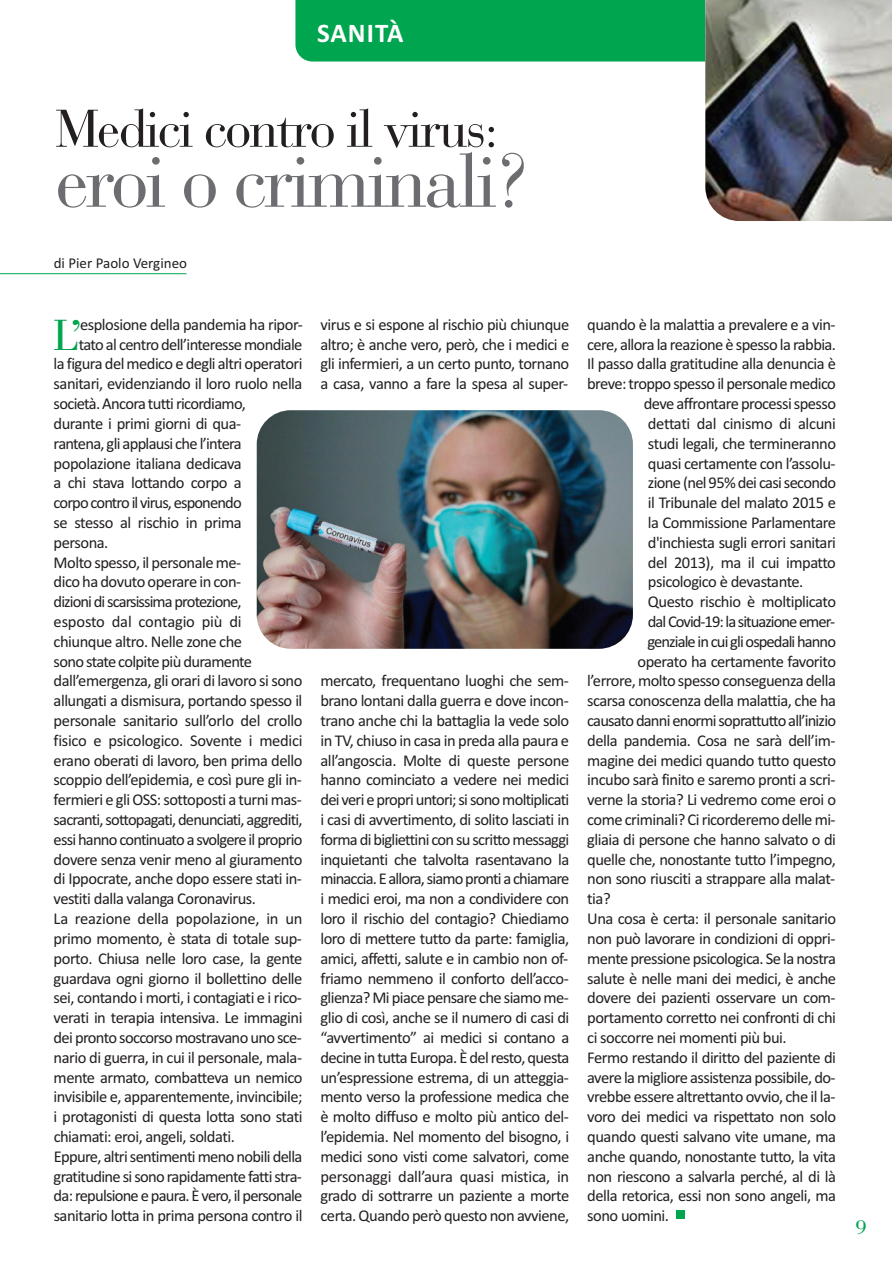
<style>
.page{position:relative;width:892px;height:1264px;background:#fff}
.page>*{position:absolute;margin:0;border:0;box-sizing:border-box;transform-origin:0 0}
.t1{font:75px "Bauer Bodoni";letter-spacing:-.04em;color:#6c6d70}
.t2{font:52.5px "Bauer Bodoni";letter-spacing:-.04em;color:#231f20}
.t3{font:45.3px "Bodoni";color:#00a54f}
.t4{font:700 27px "Calibri";letter-spacing:.04em;color:#fff}
.t5{font:21px "Bodoni";color:#00a54f}
.t6{font:16.5px/19.8px "Calibri";letter-spacing:-.03em;color:#231f20;text-align:justify}
.t7{font:16.5px "Calibri";letter-spacing:-.055em;color:#231f20}
.t8{font:16.5px "Calibri";letter-spacing:-.05em;color:#231f20}
.t9{font:16.5px "Calibri";letter-spacing:-.06em;color:#231f20}
.t10{font:16.5px "Calibri";letter-spacing:-.01em;color:#231f20}
.t11{font:15px "Calibri";color:#231f20}
</style>
<div class="page">
<hr style="left:0;top:273px;width:187px;height:1px;background:#00a54f">
<div style="left:676px;top:1209px;width:9px;height:9px;background:#00a54f"></div>
<div style="left:295px;top:0;width:410px;height:62px;background:#00a54f"></div>
<img style="left:705px;top:0;width:187px;height:221px">
<img style="left:257px;top:410px;width:376px;height:239px;border-radius:34px">
<h3 class="t4" style="left:317px;top:24px;width:88px">SANITÀ</h3>
<h2 class="t2" style="left:55px;top:105px;width:445px">Medici contro il virus:</h2>
<h1 class="t1" style="left:55px;top:147px;width:478px">eroi o criminali?</h1>
<p class="t11" style="left:54px;top:258px;width:135px">di Pier Paolo Vergineo</p>
<h3 class="t3" style="left:53px;top:315px;width:30px">L’</h3>
<p class="t6" style="left:80px;top:316px;width:224px">esplosione della pandemia ha ripor-</p>
<p class="t6" style="left:79px;top:335px;width:225px">tato al centro dell’interesse mondiale</p>
<p class="t6" style="left:54px;top:355px;width:250px">la figura del medico e degli altri operatori</p>
<p class="t6" style="left:54px;top:375px;width:250px">sanitari, evidenziando il loro ruolo nella</p>
<p class="t6" style="left:54px;top:395px;width:194px">società. Ancora tutti ricordiamo,</p>
<p class="t6" style="left:54px;top:415px;width:189px">durante i primi giorni di qua-</p>
<p class="t6" style="left:54px;top:434px;width:190px">rantena, gli applausi che l’intera</p>
<p class="t6" style="left:54px;top:454px;width:190px">popolazione italiana dedicava</p>
<p class="t6" style="left:54px;top:474px;width:190px">a chi stava lottando corpo a</p>
<p class="t7" style="left:54px;top:497px;width:190px">corpo contro il virus, esponendo</p>
<p class="t6" style="left:54px;top:514px;width:190px">se stesso al rischio in prima</p>
<p class="t6" style="left:54px;top:533px;width:56px">persona.</p>
<p class="t6" style="left:54px;top:553px;width:189px">Molto spesso, il personale me-</p>
<p class="t6" style="left:54px;top:573px;width:189px">dico ha dovuto operare in con-</p>
<p class="t7" style="left:54px;top:596px;width:190px">dizioni di scarsissima protezione,</p>
<p class="t10" style="left:54px;top:615px;width:190px">esposto dal contagio più di</p>
<p class="t6" style="left:54px;top:632px;width:190px">chiunque altro. Nelle zone che</p>
<p class="t6" style="left:54px;top:652px;width:200px">sono state colpite più duramente</p>
<p class="t6" style="left:54px;top:672px;width:250px">dall’emergenza, gli orari di lavoro si sono</p>
<p class="t6" style="left:54px;top:692px;width:250px">allungati a dismisura, portando spesso il</p>
<p class="t6" style="left:54px;top:712px;width:250px">personale sanitario sull’orlo del crollo</p>
<p class="t6" style="left:54px;top:731px;width:250px">fisico e psicologico. Sovente i medici</p>
<p class="t6" style="left:54px;top:751px;width:250px">erano oberati di lavoro, ben prima dello</p>
<p class="t6" style="left:54px;top:771px;width:250px">scoppio dell’epidemia, e così pure gli in-</p>
<p class="t6" style="left:54px;top:791px;width:250px">fermieri e gli OSS: sottoposti a turni mas-</p>
<p class="t8" style="left:54px;top:813px;width:250px">sacranti, sottopagati, denunciati, aggrediti,</p>
<p class="t6" style="left:54px;top:830px;width:250px">essi hanno continuato a svolgere il proprio</p>
<p class="t6" style="left:54px;top:850px;width:250px">dovere senza venir meno al giuramento</p>
<p class="t6" style="left:54px;top:870px;width:250px">di Ippocrate, anche dopo essere stati in-</p>
<p class="t6" style="left:54px;top:890px;width:204px">vestiti dalla valanga Coronavirus.</p>
<p class="t6" style="left:54px;top:910px;width:250px">La reazione della popolazione, in un</p>
<p class="t6" style="left:54px;top:929px;width:250px">primo momento, è stata di totale sup-</p>
<p class="t6" style="left:54px;top:949px;width:250px">porto. Chiusa nelle loro case, la gente</p>
<p class="t6" style="left:54px;top:969px;width:250px">guardava ogni giorno il bollettino delle</p>
<p class="t6" style="left:54px;top:989px;width:250px">sei, contando i morti, i contagiati e i rico-</p>
<p class="t6" style="left:54px;top:1009px;width:250px">verati in terapia intensiva. Le immagini</p>
<p class="t6" style="left:54px;top:1028px;width:250px">dei pronto soccorso mostravano uno sce-</p>
<p class="t6" style="left:54px;top:1048px;width:250px">nario di guerra, in cui il personale, mala-</p>
<p class="t6" style="left:54px;top:1068px;width:250px">mente armato, combatteva un nemico</p>
<p class="t6" style="left:54px;top:1088px;width:250px">invisibile e, apparentemente, invincibile;</p>
<p class="t6" style="left:54px;top:1108px;width:250px">i protagonisti di questa lotta sono stati</p>
<p class="t6" style="left:54px;top:1127px;width:183px">chiamati: eroi, angeli, soldati.</p>
<p class="t6" style="left:54px;top:1147px;width:250px">Eppure, altri sentimenti meno nobili della</p>
<p class="t6" style="left:54px;top:1167px;width:250px">gratitudine si sono rapidamente fatti stra-</p>
<p class="t6" style="left:54px;top:1187px;width:250px">da: repulsione e paura. È vero, il personale</p>
<p class="t6" style="left:54px;top:1207px;width:250px">sanitario lotta in prima persona contro il</p>
<p class="t6" style="left:320px;top:316px;width:250px">virus e si espone al rischio più chiunque altro; è anche vero, però, che i medici e gli infermieri, a un certo punto, tornano a casa, vanno a fare la spesa al super-</p>
<p class="t6" style="left:320px;top:672px;width:250px">mercato, frequentano luoghi che sem&shy;brano lontani dalla guerra e dove incon&shy;trano anche chi la battaglia la vede solo in TV, chiuso in casa in preda alla paura e all’angoscia. Molte di queste persone hanno cominciato a vedere nei medici dei veri e propri untori; si sono moltiplicati i casi di avvertimento, di solito lasciati in forma di bigliettini con su scritto messaggi inquietanti che talvolta rasentavano la minaccia. E allora, siamo pronti a chiamare i medici eroi, ma non a condividere con loro il rischio del contagio? Chiediamo loro di mettere tutto da parte: famiglia, amici, affetti, salute e in cambio non of&shy;friamo nemmeno il conforto dell’acco&shy;glienza? Mi piace pensare che siamo me&shy;glio di così, anche se il numero di casi di “avvertimento” ai medici si contano a decine in tutta Europa. È del resto, questa un’espressione estrema, di un atteggia&shy;mento verso la professione medica che è molto diffuso e molto più antico del&shy;l’epidemia. Nel momento del bisogno, i medici sono visti come salvatori, come personaggi dall’aura quasi mistica, in grado di sottrarre un paziente a morte certa. Quando però questo non avviene,</p>
<p class="t6" style="left:587px;top:316px;width:250px">quando è la malattia a prevalere e a vin-</p>
<p class="t6" style="left:587px;top:335px;width:250px">cere, allora la reazione è spesso la rabbia.</p>
<p class="t6" style="left:587px;top:355px;width:250px">Il passo dalla gratitudine alla denuncia è</p>
<p class="t6" style="left:587px;top:375px;width:250px">breve: troppo spesso il personale medico</p>
<p class="t6" style="left:644px;top:395px;width:194px">deve affrontare processi spesso</p>
<p class="t6" style="left:648px;top:415px;width:190px">dettati dal cinismo di alcuni</p>
<p class="t6" style="left:648px;top:434px;width:190px">studi legali, che termineranno</p>
<p class="t6" style="left:648px;top:454px;width:189px">quasi certamente con l’assolu-</p>
<p class="t6" style="left:648px;top:474px;width:190px">zione (nel 95% dei casi secondo</p>
<p class="t6" style="left:648px;top:494px;width:190px">il Tribunale del malato 2015 e</p>
<p class="t6" style="left:648px;top:514px;width:190px">la Commissione Parlamentare</p>
<p class="t6" style="left:648px;top:533px;width:190px">d'inchiesta sugli errori sanitari</p>
<p class="t6" style="left:648px;top:553px;width:190px">del 2013), ma il cui impatto</p>
<p class="t6" style="left:648px;top:573px;width:157px">psicologico è devastante.</p>
<p class="t6" style="left:648px;top:593px;width:190px">Questo rischio è moltiplicato</p>
<p class="t9" style="left:648px;top:615px;width:189px">dal Covid-19: la situazione emer-</p>
<p class="t7" style="left:647px;top:635px;width:190px">genziale in cui gli ospedali hanno</p>
<p class="t6" style="left:638px;top:652px;width:200px">operato ha certamente favorito</p>
<p class="t6" style="left:587px;top:672px;width:250px">l’errore, molto spesso conseguenza della</p>
<p class="t6" style="left:587px;top:692px;width:250px">scarsa conoscenza della malattia, che ha</p>
<p class="t8" style="left:587px;top:714px;width:250px">causato danni enormi soprattutto all’inizio</p>
<p class="t6" style="left:587px;top:731px;width:250px">della pandemia. Cosa ne sarà dell’im-</p>
<p class="t6" style="left:587px;top:751px;width:250px">magine dei medici quando tutto questo</p>
<p class="t6" style="left:587px;top:771px;width:250px">incubo sarà finito e saremo pronti a scri-</p>
<p class="t6" style="left:587px;top:791px;width:250px">verne la storia? Li vedremo come eroi o</p>
<p class="t6" style="left:587px;top:811px;width:250px">come criminali? Ci ricorderemo delle mi-</p>
<p class="t6" style="left:587px;top:830px;width:250px">gliaia di persone che hanno salvato o di</p>
<p class="t6" style="left:587px;top:850px;width:250px">quelle che, nonostante tutto l’impegno,</p>
<p class="t6" style="left:587px;top:870px;width:249px">non sono riusciti a strappare alla malat-</p>
<p class="t6" style="left:587px;top:890px;width:25px">tia?</p>
<p class="t6" style="left:587px;top:910px;width:250px">Una cosa è certa: il personale sanitario</p>
<p class="t6" style="left:587px;top:929px;width:250px">non può lavorare in condizioni di oppri-</p>
<p class="t6" style="left:587px;top:949px;width:250px">mente pressione psicologica. Se la nostra</p>
<p class="t6" style="left:587px;top:969px;width:250px">salute è nelle mani dei medici, è anche</p>
<p class="t6" style="left:587px;top:989px;width:250px">dovere dei pazienti osservare un com-</p>
<p class="t6" style="left:587px;top:1009px;width:250px">portamento corretto nei confronti di chi</p>
<p class="t6" style="left:587px;top:1028px;width:201px">ci soccorre nei momenti più bui.</p>
<p class="t6" style="left:587px;top:1048px;width:250px">Fermo restando il diritto del paziente di</p>
<p class="t6" style="left:587px;top:1068px;width:250px">avere la migliore assistenza possibile, do-</p>
<p class="t6" style="left:587px;top:1088px;width:250px">vrebbe essere altrettanto ovvio, che il la-</p>
<p class="t6" style="left:587px;top:1108px;width:250px">voro dei medici va rispettato non solo</p>
<p class="t6" style="left:587px;top:1127px;width:250px">quando questi salvano vite umane, ma</p>
<p class="t6" style="left:587px;top:1147px;width:250px">anche quando, nonostante tutto, la vita</p>
<p class="t6" style="left:587px;top:1167px;width:250px">non riescono a salvarla perché, al di là</p>
<p class="t6" style="left:587px;top:1187px;width:250px">della retorica, essi non sono angeli, ma</p>
<p class="t6" style="left:587px;top:1207px;width:83px">sono uomini.</p>
<p class="t5" style="left:856px;top:1218px;width:12px">9</p>
</div>
